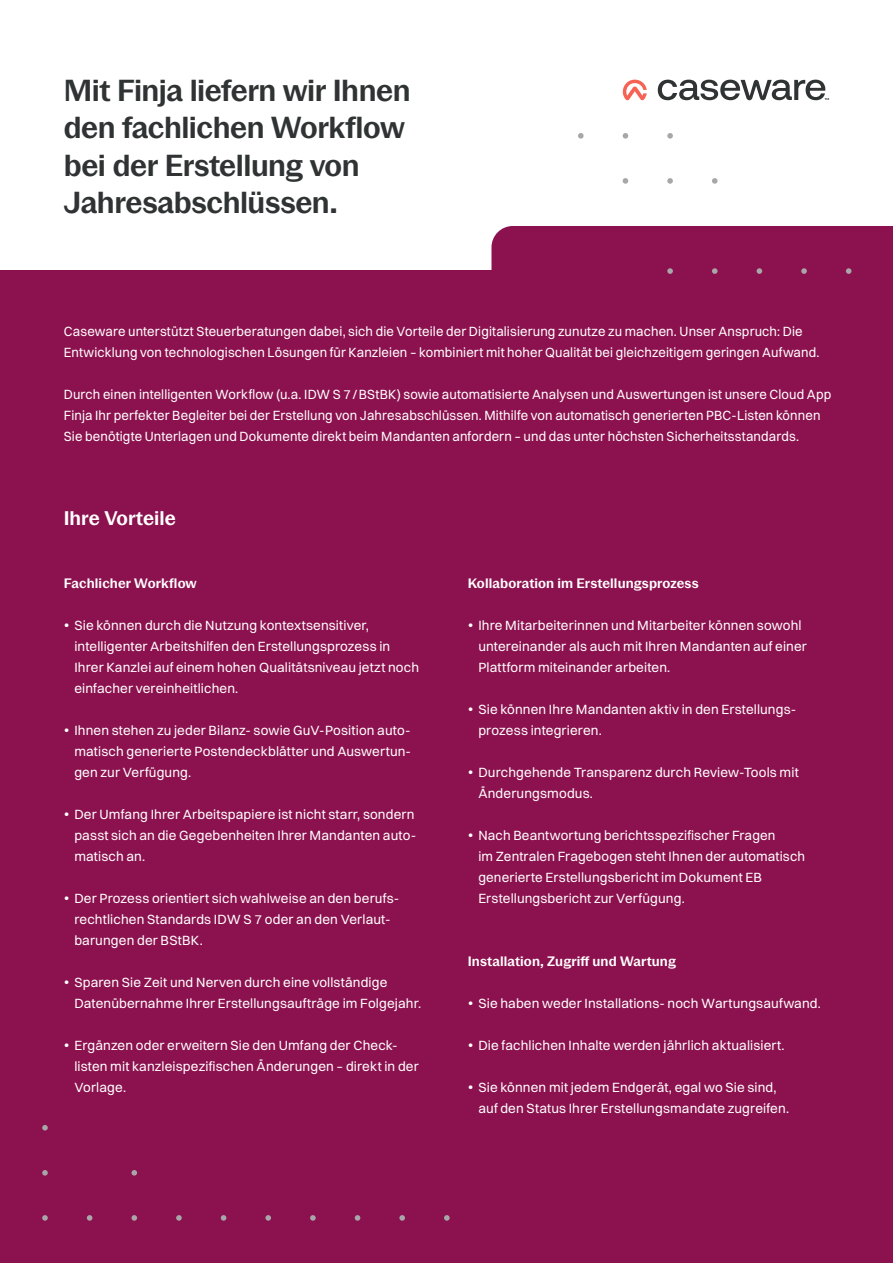
<style>
.page{position:relative;width:893px;height:1263px;background:#fff}
.page>*{position:absolute;margin:0;border:0;box-sizing:border-box;transform-origin:0 0}
.t1{font:600 30px/37.5px "Pastiche Grotesque";letter-spacing:-.015em;color:#303333}
.t2{font:600 19.5px "Pastiche Grotesque";color:#fff}
.t3{font:13.5px/21px "Switzer";letter-spacing:.01em;color:#fff}
.t4{font:600 13.5px "Pastiche Grotesque";letter-spacing:.01em;color:#fff}
</style>
<div class="page">
<div style="left:0;top:270px;width:530px;height:993px;background:#8c124f"></div>
<div style="left:491px;top:226px;width:402px;height:1037px;background:#8c124f"></div>
<svg style="left:623px;top:79px;width:24px;height:21px"></svg>
<svg style="left:658px;top:80px;width:171px;height:20px"></svg>
<svg style="left:578px;top:133px;width:6px;height:6px"></svg>
<svg style="left:623px;top:133px;width:5px;height:6px"></svg>
<svg style="left:667px;top:133px;width:6px;height:6px"></svg>
<svg style="left:623px;top:178px;width:5px;height:6px"></svg>
<svg style="left:667px;top:178px;width:6px;height:6px"></svg>
<svg style="left:712px;top:178px;width:5px;height:6px"></svg>
<svg style="left:667px;top:268px;width:6px;height:6px"></svg>
<svg style="left:712px;top:268px;width:5px;height:6px"></svg>
<svg style="left:757px;top:268px;width:5px;height:6px"></svg>
<svg style="left:801px;top:268px;width:6px;height:6px"></svg>
<svg style="left:846px;top:268px;width:5px;height:6px"></svg>
<svg style="left:42px;top:1125px;width:6px;height:5px"></svg>
<svg style="left:42px;top:1215px;width:6px;height:6px"></svg>
<svg style="left:87px;top:1215px;width:5px;height:6px"></svg>
<svg style="left:131px;top:1215px;width:6px;height:6px"></svg>
<svg style="left:176px;top:1215px;width:6px;height:6px"></svg>
<svg style="left:221px;top:1215px;width:5px;height:6px"></svg>
<svg style="left:265px;top:1215px;width:6px;height:6px"></svg>
<svg style="left:310px;top:1215px;width:6px;height:6px"></svg>
<svg style="left:355px;top:1215px;width:5px;height:6px"></svg>
<svg style="left:399px;top:1215px;width:6px;height:6px"></svg>
<svg style="left:444px;top:1215px;width:6px;height:6px"></svg>
<svg style="left:42px;top:1170px;width:6px;height:5px"></svg>
<svg style="left:131px;top:1170px;width:6px;height:5px"></svg>
<h1 class="t1" style="left:64px;top:69px;width:348px">Mit Finja liefern wir Ihnen den fachlichen Workflow bei der Erstellung von<br>Jahresabschlüssen.</h1>
<p class="t3" style="left:64px;top:321px;width:757px">Caseware unterstützt Steuerberatungen dabei, sich die Vorteile der Digitalisierung zunutze zu machen. Unser Anspruch: Die<br>Entwicklung von technologischen Lösungen für Kanzleien – kombiniert mit hoher Qualität bei gleichzeitigem geringen Aufwand.</p>
<p class="t3" style="left:64px;top:384px;width:769px">Durch einen intelligenten Workflow (u.a. IDW S 7/BStBK) sowie automatisierte Analysen und Auswertungen ist unsere Cloud App<br>Finja Ihr perfekter Begleiter bei der Erstellung von Jahresabschlüssen. Mithilfe von automatisch generierten PBC-Listen können<br>Sie benötigte Unterlagen und Dokumente direkt beim Mandanten anfordern – und das unter höchsten Sicherheitsstandards.</p>
<h2 class="t2" style="left:64px;top:504px;width:113px">Ihre Vorteile</h2>
<p class="t4" style="left:64px;top:573px;width:134px">Fachlicher Workflow</p>
<p class="t3" style="left:74px;top:615px;width:346px;text-indent:-11px">• Sie können durch die Nutzung kontextsensitiver, intelligenter Arbeitshilfen den Erstellungsprozess in Ihrer Kanzlei auf einem hohen Qualitätsniveau jetzt noch einfacher vereinheitlichen.</p>
<p class="t3" style="left:74px;top:720px;width:338px;text-align:justify;text-indent:-11px">• Ihnen stehen zu jeder Bilanz- sowie GuV-Position auto&shy;matisch generierte Postendeckblätter und Auswertun&shy;gen zur Verfügung.</p>
<p class="t3" style="left:74px;top:804px;width:343px;text-align:justify;text-indent:-11px">• Der Umfang Ihrer Arbeitspapiere ist nicht starr, sondern passt sich an die Gegebenheiten Ihrer Mandanten auto&shy;matisch an.</p>
<p class="t3" style="left:74px;top:888px;width:326px;text-indent:-11px">• Der Prozess orientiert sich wahlweise an den berufs&shy;rechtlichen Standards IDW S 7 oder an den Verlaut&shy;barungen der BStBK.</p>
<p class="t3" style="left:74px;top:972px;width:348px;text-indent:-11px">• Sparen Sie Zeit und Nerven durch eine vollständige<br>Datenübernahme Ihrer Erstellungsaufträge im Folgejahr.</p>
<p class="t3" style="left:74px;top:1035px;width:346px;text-indent:-11px">• Ergänzen oder erweitern Sie den Umfang der Check&shy;listen mit kanzleispezifischen Änderungen – direkt in der<br>Vorlage.</p>
<p class="t4" style="left:468px;top:573px;width:233px">Kollaboration im Erstellungsprozess</p>
<p class="t3" style="left:478px;top:615px;width:330px;text-indent:-11px">• Ihre Mitarbeiterinnen und Mitarbeiter können sowohl untereinander als auch mit Ihren Mandanten auf einer<br>Plattform miteinander arbeiten.</p>
<p class="t3" style="left:478px;top:699px;width:319px;text-indent:-11px">• Sie können Ihre Mandanten aktiv in den Erstellungs&shy;prozess integrieren.</p>
<p class="t3" style="left:478px;top:762px;width:322px;text-indent:-11px">• Durchgehende Transparenz durch Review-Tools mit<br>Änderungsmodus.</p>
<p class="t3" style="left:478px;top:825px;width:328px;text-indent:-11px">• Nach Beantwortung berichtsspezifischer Fragen<br>im Zentralen Fragebogen steht Ihnen der automatisch generierte Erstellungsbericht im Dokument EB Erstellungsbericht zur Verfügung.</p>
<p class="t4" style="left:468px;top:951px;width:210px">Installation, Zugriff und Wartung</p>
<p class="t3" style="left:468px;top:993px;width:355px">• Sie haben weder Installations- noch Wartungsaufwand.</p>
<p class="t3" style="left:468px;top:1035px;width:318px">• Die fachlichen Inhalte werden jährlich aktualisiert.</p>
<p class="t3" style="left:478px;top:1077px;width:312px;text-indent:-11px">• Sie können mit jedem Endgerät, egal wo Sie sind, auf den Status Ihrer Erstellungsmandate zugreifen.</p>
</div>
